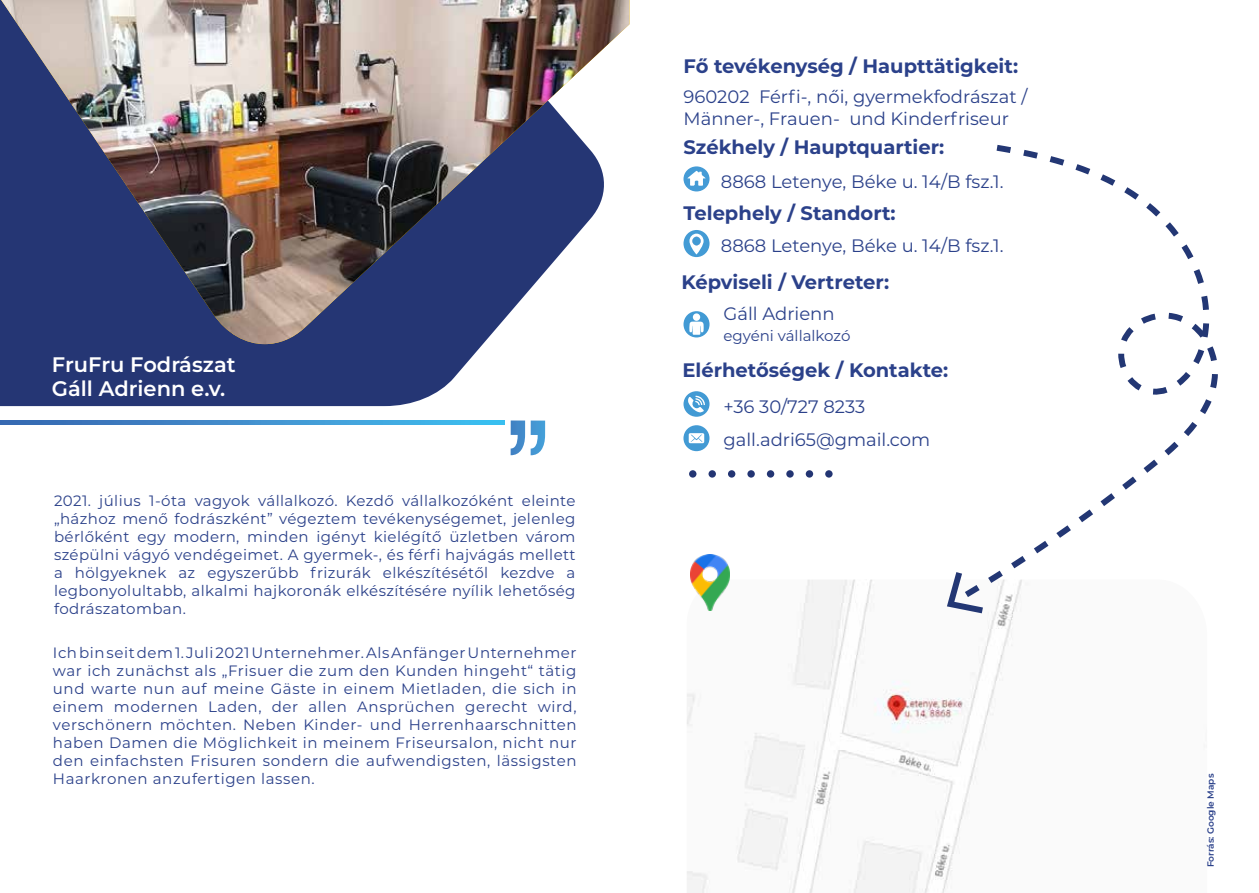
<style>
.page{position:relative;width:1259px;height:893px;background:#fff}
.page>*{position:absolute;margin:0;border:0;box-sizing:border-box;transform-origin:0 0}
.t1{font:600 21px/24px "Montserrat";color:#fff}
.t2{font:700 19.5px "Montserrat";color:#2b418a}
.t3{font:18px/21.6px "Montserrat";color:#2b418a}
.t4{font:15px/18px "Montserrat";letter-spacing:.025em;color:#2b418a;text-align:justify}
.t5{font:15px "Montserrat";color:#2b418a}
.t6{font:600 9px "Montserrat";color:#2b418a}
</style>
<div class="page">
<svg style="left:683px;top:166px;width:26px;height:25px"></svg>
<svg style="left:683px;top:391px;width:26px;height:26px"></svg>
<svg style="left:683px;top:425px;width:26px;height:26px"></svg>
<svg style="left:683px;top:311px;width:26px;height:27px"></svg>
<svg style="left:683px;top:230px;width:26px;height:27px"></svg>
<div style="left:692px;top:237px;width:8px;height:8px;background:#429ad4;border-radius:50%"></div>
<div style="left:0;top:344px;width:483px;height:62px;background:#253674"></div>
<img style="left:1px;top:0;width:628px;height:344px">
<img style="left:687px;top:580px;width:334px;height:313px">
<svg style="left:983px;top:145px;width:235px;height:452px"></svg>
<svg style="left:947px;top:572px;width:36px;height:41px"></svg>
<div style="left:747px;top:470px;width:8px;height:8px;background:#233573;border-radius:50%"></div>
<div style="left:689px;top:470px;width:7px;height:8px;background:#233573;border-radius:50%"></div>
<div style="left:825px;top:470px;width:7px;height:8px;background:#233573;border-radius:50%"></div>
<div style="left:786px;top:470px;width:7px;height:8px;background:#233573;border-radius:50%"></div>
<div style="left:728px;top:470px;width:7px;height:8px;background:#233573;border-radius:50%"></div>
<div style="left:767px;top:470px;width:7px;height:8px;background:#233573;border-radius:50%"></div>
<div style="left:708px;top:470px;width:8px;height:8px;background:#233573;border-radius:50%"></div>
<svg style="left:805px;top:470px;width:8px;height:8px"></svg>
<svg style="left:0;top:420px;width:504px;height:5px;background:#3e91cf"></svg>
<svg style="left:510px;top:420px;width:35px;height:35px"></svg>
<img style="left:690px;top:554px;width:39px;height:56px">
<h1 class="t1" style="left:52px;top:352px;width:185px">FruFru Fodrászat<br>Gáll Adrienn e.v.</h1>
<p class="t4" style="left:54px;top:491px;width:523px">2021. július 1-óta vagyok vállalkozó. Kezdő vállalkozóként eleinte „házhoz menő fodrászként” végeztem tevékenységemet, jelenleg bérlőként egy modern, minden igényt kielégítő üzletben várom szépülni vágyó vendégeimet. A gyermek-, és férfi hajvágás mellett a hölgyeknek az egyszerűbb frizurák elkészítésétől kezdve a legbonyolultabb, alkalmi hajkoronák elkészítésére nyílik lehetőség fodrászatomban.</p>
<p class="t4" style="left:53px;top:643px;width:525px">Ich bin seit dem 1. Juli 2021 Unternehmer. Als Anfänger Unternehmer war ich zunächst als „Frisuer die zum den Kunden hingeht“ tätig und warte nun auf meine Gäste in einem Mietladen, die sich in einem modernen Laden, der allen Ansprüchen gerecht wird, verschönern möchten. Neben Kinder- und Herrenhaarschnitten haben Damen die Möglichkeit in meinem Friseursalon, nicht nur den einfachsten Frisuren sondern die aufwendigsten, lässigsten Haarkronen anzufertigen lassen.</p>
<h2 class="t2" style="left:683px;top:52px;width:336px">Fő tevékenység / Haupttätigkeit:</h2>
<p class="t3" style="left:683px;top:85px;width:345px">960202 Férfi-, női, gyermekfodrászat /<br>Männer-, Frauen- und Kinderfriseur</p>
<h2 class="t2" style="left:683px;top:133px;width:262px">Székhely / Hauptquartier:</h2>
<p class="t3" style="left:721px;top:170px;width:284px">8868 Letenye, Béke u. 14/B fsz.1.</p>
<h2 class="t2" style="left:683px;top:199px;width:214px">Telephely / Standort:</h2>
<p class="t3" style="left:721px;top:234px;width:284px">8868 Letenye, Béke u. 14/B fsz.1.</p>
<h2 class="t2" style="left:681px;top:268px;width:209px">Képviseli / Vertreter:</h2>
<p class="t3" style="left:723px;top:302px;width:113px">Gáll Adrienn</p>
<p class="t5" style="left:723px;top:325px;width:129px">egyéni vállalkozó</p>
<h2 class="t2" style="left:682px;top:356px;width:267px">Elérhetőségek / Kontakte:</h2>
<p class="t3" style="left:723px;top:389px;width:208px;line-height:33.5px">+36 30/727 8233 gall.adri65@gmail.com</p>
<p class="t6" style="left:1204px;top:867px;width:95px;rotate:-90deg">Forrás: Google Maps</p>
</div>
